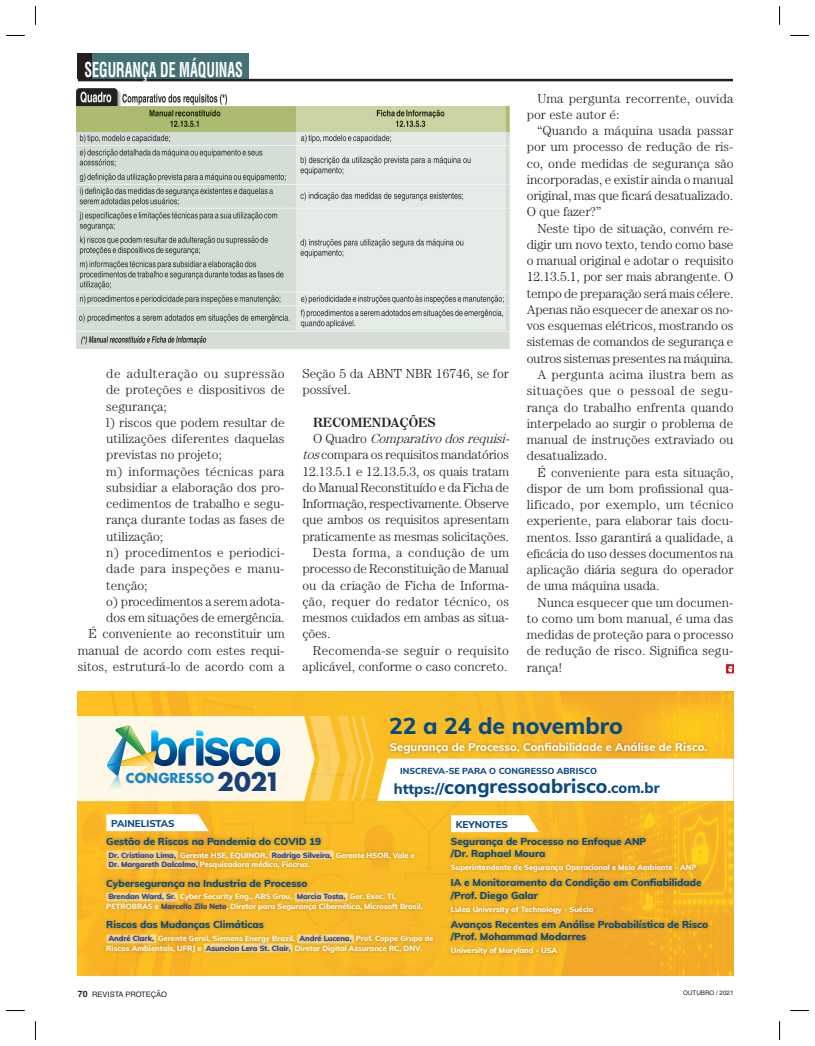
<style>
.page{position:relative;width:815px;height:1046px;background:#fff}
.page>*{position:absolute;margin:0;border:0;box-sizing:border-box;transform-origin:0 0}
.t1{font:700 24.62px "Futura Std";color:#18407a}
.t2{font:800 23px "Muli";color:#084a81}
.t3{font:700 condensed 20px "Helvetica";color:#fff;scale:.7 1}
.t4{font:800 19.25px "Muli";letter-spacing:-.005em;color:#084a81}
.t5{font:700 13.38px "Futura Std";color:#1d87c8}
.t6{font:300 13.12px/16.2px "Century";color:#231f20}
.t7{font:300 13.12px "Century";letter-spacing:-.02em;color:#231f20}
.t8{font:300 13.12px "Century";letter-spacing:.02em;color:#231f20}
.t9{font:300 13.12px "Century";letter-spacing:.035em;color:#231f20}
.t10{font:italic 300 13.12px "Century";color:#231f20}
.t11{font:300 13.12px "Century";letter-spacing:.03em;color:#231f20}
.t12{font:300 13.12px "Century";letter-spacing:.025em;color:#231f20}
.t13{font:700 13.12px "Century 725 BT";color:#231f20}
.t14{font:800 11.25px "Muli";color:#fff}
.t15{font:800 10px/12.5px "Muli";color:#084a81}
.t16{font:800 9.75px "Muli";color:#084a81}
.t17{font:800 8.75px "Muli";color:#084a81}
.t18{font:700 8.75px "Helvetica";color:#231f20}
.t19{font:800 7.5px/9.4px "Muli";color:#fff}
.t20{font:7.5px "Helvetica";color:#231f20}
.t21{font:6.25px "Helvetica";color:#231f20}
.s1{font-style:normal}
.s2{font-style:italic}
.s3{font-size:14.62px}
.s4{color:#253f8e}
</style>
<div class="page">
<div style="left:78px;top:53px;width:170px;height:26px;background:#447175"></div>
<hr style="left:78px;top:79px;width:737px;height:2px;background:#231f20">
<div style="left:78px;top:53px;width:14px;height:26px;background:#231f20"></div>
<img style="left:726px;top:664px;width:8px;height:10px">
<img style="left:76px;top:89px;width:433px;height:260px">
<div style="left:733px;top:58px;width:82px;height:31px;background:#fff"></div>
<img style="left:78px;top:691px;width:655px;height:283px">
<div style="left:103px;top:832px;width:334px;height:124px;background:#231f20;opacity:.35"></div>
<svg style="left:106px;top:814px;width:103px;height:17px"></svg>
<svg style="left:451px;top:815px;width:88px;height:17px"></svg>
<svg style="left:78px;top:715px;width:655px;height:86px"></svg>
<div style="left:447px;top:833px;width:265px;height:124px;background:#231f20;opacity:.35"></div>
<svg style="left:6px;top:35px;width:19px;height:1px"></svg>
<svg style="left:790px;top:35px;width:19px;height:1px"></svg>
<svg style="left:6px;top:1010px;width:19px;height:1px"></svg>
<svg style="left:790px;top:1010px;width:19px;height:1px"></svg>
<svg style="left:35px;top:6px;width:1px;height:19px"></svg>
<svg style="left:35px;top:1021px;width:1px;height:18px"></svg>
<svg style="left:779px;top:6px;width:1px;height:19px"></svg>
<svg style="left:779px;top:1021px;width:1px;height:18px"></svg>
<h3 class="t3" style="left:84px;top:57px;width:228px">SEGURANÇA DE MÁQUINAS</h3>
<p class="t9" style="left:106px;top:366px;width:180px">de adulteração ou supressão</p>
<p class="t6" style="left:106px;top:381px;width:180px">de proteções e dispositivos de</p>
<p class="t6" style="left:106px;top:398px;width:62px">segurança;</p>
<p class="t6" style="left:106px;top:414px;width:180px">l) riscos que podem resultar de</p>
<p class="t6" style="left:106px;top:430px;width:180px">utilizações diferentes daquelas</p>
<p class="t6" style="left:106px;top:446px;width:117px">previstas no projeto;</p>
<p class="t6" style="left:106px;top:463px;width:180px">m) informações técnicas para</p>
<p class="t6" style="left:106px;top:479px;width:180px">subsidiar a elaboração dos pro-</p>
<p class="t6" style="left:106px;top:495px;width:180px">cedimentos de trabalho e segu-</p>
<p class="t6" style="left:106px;top:511px;width:180px">rança durante todas as fases de</p>
<p class="t6" style="left:106px;top:528px;width:59px">utilização;</p>
<p class="t6" style="left:106px;top:544px;width:180px">n) procedimentos e periodici-</p>
<p class="t8" style="left:106px;top:561px;width:180px">dade para inspeções e manu-</p>
<p class="t6" style="left:106px;top:576px;width:43px">tenção;</p>
<p class="t6" style="left:106px;top:593px;width:180px">o) procedimentos a serem adota-</p>
<p class="t6" style="left:106px;top:609px;width:180px">dos em situações de emergência.</p>
<p class="t6" style="left:89px;top:625px;width:198px">É conveniente ao reconstituir um</p>
<p class="t6" style="left:78px;top:641px;width:208px">manual de acordo com estes requi-</p>
<p class="t6" style="left:78px;top:658px;width:208px">sitos, estruturá-lo de acordo com a</p>
<p class="t6" style="left:302px;top:365px;width:208px">Seção 5 da ABNT NBR 16746, se for possível.</p>
<p class="t13" style="left:313px;top:414px;width:124px">RECOMENDAÇÕES</p>
<p class="t10" style="left:313px;top:431px;width:202px"><span class="s1">O Q u a d r o</span> Comparativodosrequisi-</p>
<p class="t6" style="left:302px;top:446px;width:208px"><span class="s2">tos</span>compara os requisitos mandatórios</p>
<p class="t6" style="left:302px;top:463px;width:208px">12.13.5.1 e 12.13.5.3, os quais tratam</p>
<p class="t6" style="left:302px;top:479px;width:208px">do Manual Reconstituído e da Ficha de</p>
<p class="t7" style="left:302px;top:496px;width:208px">Informação, respectivamente. Observe</p>
<p class="t6" style="left:302px;top:511px;width:208px">que ambos os requisitos apresentam</p>
<p class="t6" style="left:302px;top:528px;width:208px">praticamente as mesmas solicitações.</p>
<p class="t12" style="left:313px;top:545px;width:198px">Desta forma, a condução de um</p>
<p class="t6" style="left:302px;top:560px;width:208px">processo de Reconstituição de Manual</p>
<p class="t6" style="left:302px;top:576px;width:208px">ou da criação de Ficha de Informa-</p>
<p class="t8" style="left:302px;top:593px;width:208px">ção, requer do redator técnico, os</p>
<p class="t6" style="left:302px;top:609px;width:208px">mesmos cuidados em ambas as situa-</p>
<p class="t6" style="left:302px;top:625px;width:30px">ções.</p>
<p class="t6" style="left:313px;top:641px;width:198px">Recomenda-se seguir o requisito</p>
<p class="t6" style="left:302px;top:658px;width:207px">aplicável, conforme o caso concreto.</p>
<p class="t6" style="left:527px;top:90px;width:208px;text-indent:11px">Uma pergunta recorrente, ouvida por este autor é:</p>
<p class="t6" style="left:527px;top:122px;width:208px;text-align:justify;text-indent:11px">“Quando a máquina usada passar por um processo de redução de ris&shy;co, onde medidas de segurança são incorporadas, e existir ainda o manual original, mas que ficará desatualizado.<br>O que fazer?”</p>
<p class="t6" style="left:537px;top:220px;width:198px">Neste tipo de situação, convém re-</p>
<p class="t6" style="left:527px;top:236px;width:208px">digir um novo texto, tendo como base</p>
<p class="t6" style="left:527px;top:252px;width:208px">o manual original e adotar o requisito</p>
<p class="t6" style="left:527px;top:268px;width:208px">12.13.5.1, por ser mais abrangente. O</p>
<p class="t6" style="left:527px;top:285px;width:208px">tempo de preparação será mais célere.</p>
<p class="t6" style="left:527px;top:301px;width:208px">Apenas não esquecer de anexar os no-</p>
<p class="t6" style="left:527px;top:317px;width:208px">vos esquemas elétricos, mostrando os</p>
<p class="t6" style="left:527px;top:333px;width:208px">sistemas de comandos de segurança e</p>
<p class="t7" style="left:527px;top:350px;width:208px">outros sistemas presentes na máquina.</p>
<p class="t6" style="left:537px;top:366px;width:198px">A pergunta acima ilustra bem as</p>
<p class="t9" style="left:527px;top:383px;width:208px">situações que o pessoal de segu-</p>
<p class="t6" style="left:527px;top:398px;width:208px">rança do trabalho enfrenta quando</p>
<p class="t6" style="left:527px;top:415px;width:208px">interpelado ao surgir o problema de</p>
<p class="t6" style="left:527px;top:431px;width:208px">manual de instruções extraviado ou</p>
<p class="t6" style="left:527px;top:447px;width:82px">desatualizado.</p>
<p class="t6" style="left:537px;top:463px;width:198px">É conveniente para esta situação,</p>
<p class="t6" style="left:527px;top:480px;width:208px">dispor de um bom profissional qua-</p>
<p class="t11" style="left:527px;top:497px;width:208px">lificado, por exemplo, um técnico</p>
<p class="t6" style="left:527px;top:512px;width:208px">experiente, para elaborar tais docu-</p>
<p class="t6" style="left:527px;top:528px;width:208px">mentos. Isso garantirá a qualidade, a</p>
<p class="t6" style="left:527px;top:545px;width:208px">eficácia do uso desses documentos na</p>
<p class="t6" style="left:527px;top:561px;width:208px">aplicação diária segura do operador</p>
<p class="t6" style="left:527px;top:577px;width:134px">de uma máquina usada.</p>
<p class="t6" style="left:537px;top:593px;width:198px">Nunca esquecer que um documen-</p>
<p class="t6" style="left:527px;top:610px;width:208px">to como um bom manual, é uma das</p>
<p class="t6" style="left:527px;top:626px;width:208px">medidas de proteção para o processo</p>
<p class="t6" style="left:527px;top:642px;width:208px">de redução de risco. Significa segu-</p>
<p class="t6" style="left:527px;top:658px;width:37px">rança!</p>
<h2 class="t2" style="left:389px;top:709px;width:235px">22 a 24 de novembro</h2>
<p class="t14" style="left:390px;top:738px;width:319px">Segurança de Processo, Confiabilidade e Análise de Risco.</p>
<p class="t17" style="left:400px;top:764px;width:198px">INSCREVA-SE PARA O CONGRESSO ABRISCO</p>
<h1 class="t1" style="left:217px;top:765px;width:65px">2021</h1>
<h3 class="t4" style="left:394px;top:772px;width:267px"><span class="s3">https://</span>congressoabrisco<span class="s3">.com.br</span></h3>
<p class="t5" style="left:126px;top:769px;width:90px">CONGRESSO</p>
<p class="t16" style="left:111px;top:816px;width:65px">PAINELISTAS</p>
<p class="t16" style="left:456px;top:817px;width:54px">KEYNOTES</p>
<p class="t15" style="left:106px;top:834px;width:216px">Gestão de Riscos na Pandemia do COVID 19</p>
<p class="t19" style="left:108px;top:849px;width:308px"><span class="s4">Dr. Cristiano Lima,</span> Gerente HSE, EQUINOR, <span class="s4">Rodrigo Silveira,</span> Gerente HSOR, Vale e<br><span class="s4">Dr. Margareth Dalcolmo,</span> Pesquisadora médica, Fiocruz.</p>
<p class="t15" style="left:106px;top:876px;width:203px">Cybersegurança na Industria de Processo</p>
<p class="t19" style="left:106px;top:891px;width:318px"><span class="s4">Brendan Ward, Sr.</span> Cyber Security Eng., ABS Grou, <span class="s4">Marcia Tosta,</span> Ger. Exec. TI,<br>PETROBRAS e <span class="s4">Marcello Zilo Neto</span>, Diretor para Segurança Cibernética, Microsoft Brasil.</p>
<p class="t15" style="left:106px;top:918px;width:159px">Riscos das Mudanças Climáticas</p>
<p class="t19" style="left:106px;top:933px;width:329px"><span class="s4">André Clark,</span> Gerente Geral, Siemens Energy Brazil, <span class="s4">André Lucena,</span> Prof. Coppe Grupo de<br>Riscos Ambientais, UFRJ e <span class="s4">Asuncion Lera St. Clair,</span> Diretor Digital Assurance RC, DNV.</p>
<p class="t15" style="left:451px;top:834px;width:197px">Segurança de Processo no Enfoque ANP /Dr. Raphael Moura</p>
<p class="t19" style="left:451px;top:862px;width:247px">Superintendente de Segurança Operacional e Meio Ambiente - ANP</p>
<p class="t15" style="left:451px;top:875px;width:252px">IA e Monitoramento da Condição em Confiabilidade /Prof. Diego Galar</p>
<p class="t19" style="left:451px;top:903px;width:144px">Lulea University of Technology - Suécia</p>
<p class="t15" style="left:451px;top:917px;width:259px">Avanços Recentes em Análise Probabilística de Risco /Prof. Mohammad Modarres</p>
<p class="t19" style="left:451px;top:945px;width:108px">University of Maryland - USA</p>
<p class="t20" style="left:92px;top:989px;width:76px">REVISTA PROTEÇÃO</p>
<p class="t18" style="left:78px;top:988px;width:11px">70</p>
<p class="t21" style="left:683px;top:988px;width:52px">OUTUBRO / 2021</p>
</div>
